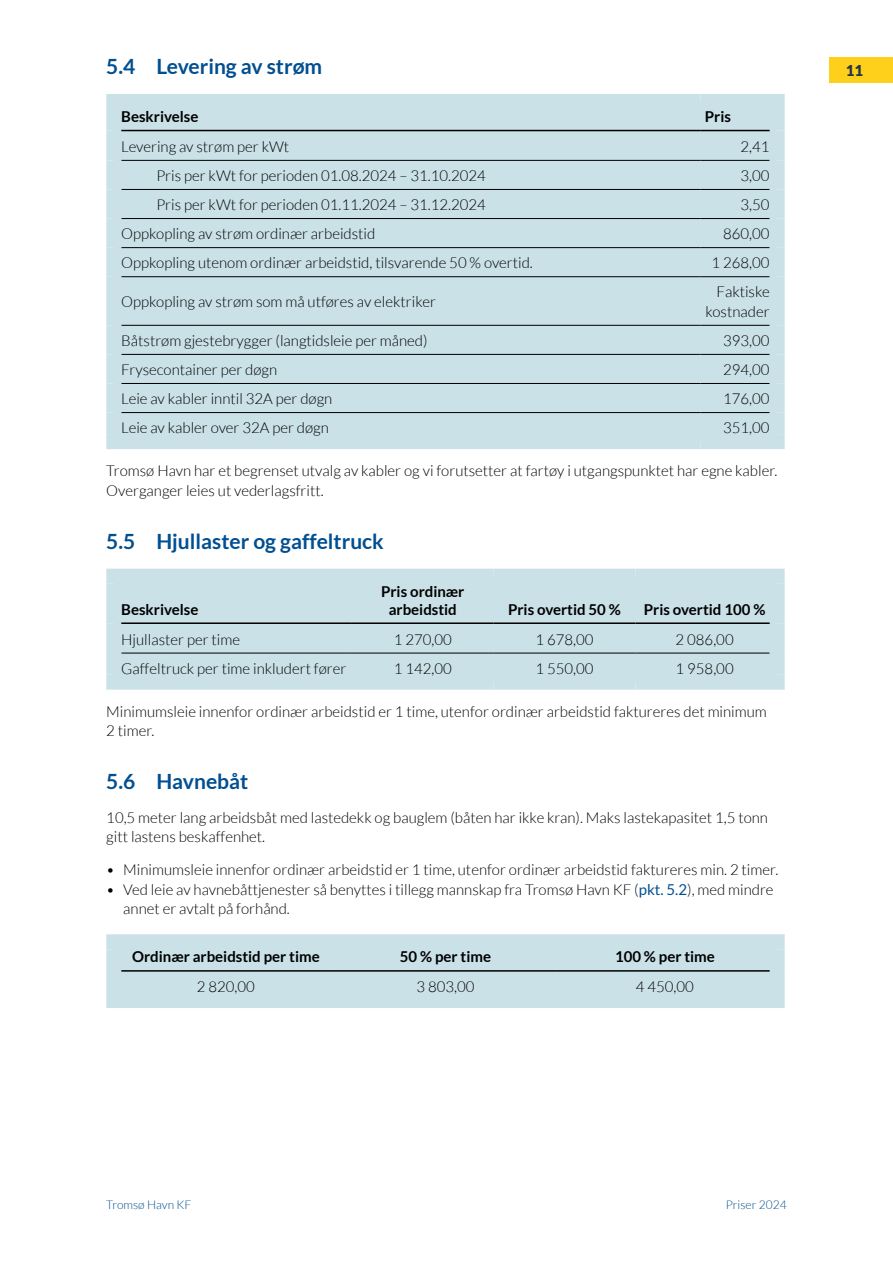
<style>
.page{position:relative;width:893px;height:1263px;background:#fff}
.page>*{position:absolute;margin:0;border:0;box-sizing:border-box;transform-origin:0 0}
.t1{font:700 21px "Lato";color:#004f91}
.t2{font:300 15px/19.5px "Lato";color:#000}
.t3{font:700 15px/18px "Lato";color:#000;text-align:center}
.t4{font:900 15px "Lato";color:#283542}
.t5{font:300 12px "Lato";color:#004f91}
.s1{font-weight:400;color:#004f91}
</style>
<div class="page">
<div style="left:829px;top:57px;width:64px;height:26px;background:#fecf1b"></div>
<div style="left:121px;top:109px;width:649px;height:325px;background:#cae1e8"></div>
<hr style="left:121px;top:160px;width:580px;height:1px;background:#000">
<hr style="left:701px;top:160px;width:69px;height:1px;background:#000">
<hr style="left:121px;top:189px;width:580px;height:1px;background:#000">
<hr style="left:701px;top:189px;width:69px;height:1px;background:#000">
<hr style="left:121px;top:218px;width:580px;height:1px;background:#000">
<hr style="left:701px;top:218px;width:69px;height:1px;background:#000">
<hr style="left:121px;top:247px;width:580px;height:1px;background:#000">
<hr style="left:701px;top:247px;width:69px;height:1px;background:#000">
<hr style="left:121px;top:276px;width:580px;height:1px;background:#000">
<hr style="left:701px;top:276px;width:69px;height:1px;background:#000">
<hr style="left:121px;top:325px;width:580px;height:1px;background:#000">
<hr style="left:701px;top:325px;width:69px;height:1px;background:#000">
<hr style="left:121px;top:354px;width:580px;height:1px;background:#000">
<hr style="left:701px;top:354px;width:69px;height:1px;background:#000">
<hr style="left:121px;top:383px;width:580px;height:1px;background:#000">
<hr style="left:701px;top:383px;width:69px;height:1px;background:#000">
<hr style="left:121px;top:412px;width:580px;height:1px;background:#000">
<hr style="left:701px;top:412px;width:69px;height:1px;background:#000">
<div style="left:106px;top:94px;width:595px;height:15px;background:#cae1e8"></div>
<div style="left:106px;top:109px;width:15px;height:22px;background:#cae1e8"></div>
<div style="left:701px;top:94px;width:84px;height:15px;background:#cae1e8"></div>
<div style="left:106px;top:131px;width:15px;height:29px;background:#cae1e8"></div>
<div style="left:106px;top:160px;width:15px;height:29px;background:#cae1e8"></div>
<div style="left:106px;top:189px;width:15px;height:30px;background:#cae1e8"></div>
<div style="left:106px;top:219px;width:15px;height:29px;background:#cae1e8"></div>
<div style="left:106px;top:248px;width:15px;height:29px;background:#cae1e8"></div>
<div style="left:106px;top:277px;width:15px;height:48px;background:#cae1e8"></div>
<div style="left:106px;top:325px;width:15px;height:29px;background:#cae1e8"></div>
<div style="left:106px;top:354px;width:15px;height:29px;background:#cae1e8"></div>
<div style="left:106px;top:383px;width:15px;height:30px;background:#cae1e8"></div>
<div style="left:106px;top:413px;width:15px;height:21px;background:#cae1e8"></div>
<div style="left:770px;top:109px;width:15px;height:22px;background:#cae1e8"></div>
<div style="left:770px;top:131px;width:15px;height:29px;background:#cae1e8"></div>
<div style="left:770px;top:160px;width:15px;height:29px;background:#cae1e8"></div>
<div style="left:770px;top:189px;width:15px;height:30px;background:#cae1e8"></div>
<div style="left:770px;top:219px;width:15px;height:29px;background:#cae1e8"></div>
<div style="left:770px;top:248px;width:15px;height:29px;background:#cae1e8"></div>
<div style="left:770px;top:277px;width:15px;height:48px;background:#cae1e8"></div>
<div style="left:770px;top:325px;width:15px;height:29px;background:#cae1e8"></div>
<div style="left:770px;top:354px;width:15px;height:29px;background:#cae1e8"></div>
<div style="left:770px;top:383px;width:15px;height:30px;background:#cae1e8"></div>
<div style="left:770px;top:413px;width:15px;height:21px;background:#cae1e8"></div>
<hr style="left:121px;top:130px;width:580px;height:1px;background:#000">
<hr style="left:701px;top:130px;width:69px;height:1px;background:#000">
<div style="left:106px;top:434px;width:595px;height:15px;background:#cae1e8"></div>
<div style="left:701px;top:434px;width:84px;height:15px;background:#cae1e8"></div>
<div style="left:121px;top:584px;width:649px;height:91px;background:#cae1e8"></div>
<hr style="left:121px;top:653px;width:231px;height:1px;background:#000">
<hr style="left:352px;top:653px;width:142px;height:1px;background:#000">
<hr style="left:494px;top:653px;width:141px;height:1px;background:#000">
<hr style="left:635px;top:653px;width:135px;height:1px;background:#000">
<div style="left:106px;top:675px;width:246px;height:15px;background:#cae1e8"></div>
<div style="left:352px;top:675px;width:142px;height:15px;background:#cae1e8"></div>
<div style="left:494px;top:675px;width:141px;height:15px;background:#cae1e8"></div>
<div style="left:635px;top:675px;width:150px;height:15px;background:#cae1e8"></div>
<div style="left:106px;top:569px;width:246px;height:15px;background:#cae1e8"></div>
<div style="left:106px;top:584px;width:15px;height:39px;background:#cae1e8"></div>
<div style="left:352px;top:569px;width:142px;height:15px;background:#cae1e8"></div>
<div style="left:494px;top:569px;width:141px;height:15px;background:#cae1e8"></div>
<div style="left:635px;top:569px;width:150px;height:15px;background:#cae1e8"></div>
<div style="left:106px;top:623px;width:15px;height:30px;background:#cae1e8"></div>
<div style="left:106px;top:653px;width:15px;height:22px;background:#cae1e8"></div>
<div style="left:770px;top:584px;width:15px;height:39px;background:#cae1e8"></div>
<div style="left:770px;top:623px;width:15px;height:30px;background:#cae1e8"></div>
<div style="left:770px;top:653px;width:15px;height:22px;background:#cae1e8"></div>
<hr style="left:121px;top:622px;width:231px;height:2px;background:#000">
<hr style="left:352px;top:622px;width:142px;height:2px;background:#000">
<hr style="left:494px;top:622px;width:141px;height:2px;background:#000">
<hr style="left:635px;top:622px;width:135px;height:2px;background:#000">
<div style="left:121px;top:949px;width:649px;height:44px;background:#cae1e8"></div>
<div style="left:106px;top:993px;width:229px;height:15px;background:#cae1e8"></div>
<div style="left:335px;top:993px;width:221px;height:15px;background:#cae1e8"></div>
<div style="left:556px;top:993px;width:229px;height:15px;background:#cae1e8"></div>
<div style="left:106px;top:934px;width:229px;height:15px;background:#cae1e8"></div>
<div style="left:106px;top:949px;width:15px;height:22px;background:#cae1e8"></div>
<div style="left:335px;top:934px;width:221px;height:15px;background:#cae1e8"></div>
<div style="left:556px;top:934px;width:229px;height:15px;background:#cae1e8"></div>
<div style="left:106px;top:971px;width:15px;height:22px;background:#cae1e8"></div>
<div style="left:770px;top:949px;width:15px;height:22px;background:#cae1e8"></div>
<div style="left:770px;top:971px;width:15px;height:22px;background:#cae1e8"></div>
<hr style="left:121px;top:970px;width:214px;height:2px;background:#000">
<hr style="left:335px;top:970px;width:221px;height:2px;background:#000">
<hr style="left:556px;top:970px;width:214px;height:2px;background:#000">
<h1 class="t1" style="left:106px;top:54px;width:217px">5.4 Levering av strøm</h1>
<p class="t3" style="left:121px;top:107px;width:79px">Beskrivelse</p>
<p class="t3" style="left:705px;top:107px;width:28px">Pris</p>
<p class="t2" style="left:121px;top:137px;width:169px">Levering av strøm per kWt</p>
<p class="t2" style="left:741px;top:137px;width:31px">2,41</p>
<p class="t2" style="left:156px;top:166px;width:331px">Pris per kWt for perioden 01.08.2024 – 31.10.2024</p>
<p class="t2" style="left:741px;top:166px;width:31px">3,00</p>
<p class="t2" style="left:156px;top:195px;width:331px">Pris per kWt for perioden 01.11.2024 – 31.12.2024</p>
<p class="t2" style="left:741px;top:195px;width:31px">3,50</p>
<p class="t2" style="left:121px;top:224px;width:255px">Oppkopling av strøm ordinær arbeidstid</p>
<p class="t2" style="left:723px;top:224px;width:48px">860,00</p>
<p class="t2" style="left:121px;top:253px;width:413px">Oppkopling utenom ordinær arbeidstid, tilsvarende 50 % overtid.</p>
<p class="t2" style="left:712px;top:253px;width:60px">1 268,00</p>
<p class="t2" style="left:121px;top:292px;width:316px">Oppkopling av strøm som må utføres av elektriker</p>
<p class="t2" style="left:706px;top:282px;width:66px;text-align:right">Faktiske kostnader</p>
<p class="t2" style="left:121px;top:331px;width:308px">Båtstrøm gjestebrygger (langtidsleie per måned)</p>
<p class="t2" style="left:723px;top:331px;width:48px">393,00</p>
<p class="t2" style="left:121px;top:360px;width:157px">Frysecontainer per døgn</p>
<p class="t2" style="left:723px;top:360px;width:48px">294,00</p>
<p class="t2" style="left:121px;top:389px;width:213px">Leie av kabler inntil 32A per døgn</p>
<p class="t2" style="left:723px;top:389px;width:48px">176,00</p>
<p class="t2" style="left:121px;top:418px;width:209px">Leie av kabler over 32A per døgn</p>
<p class="t2" style="left:723px;top:418px;width:48px">351,00</p>
<p class="t2" style="left:106px;top:461px;width:673px">Tromsø Havn har et begrenset utvalg av kabler og vi forutsetter at fartøy i utgangspunktet har egne kabler.<br>Overganger leies ut vederlagsfritt.</p>
<h1 class="t1" style="left:106px;top:529px;width:279px">5.5 Hjullaster og gaffeltruck</h1>
<p class="t3" style="left:121px;top:600px;width:79px">Beskrivelse</p>
<p class="t3" style="left:381px;top:582px;width:85px">Pris ordinær arbeidstid</p>
<p class="t3" style="left:508px;top:600px;width:114px">Pris overtid 50 %</p>
<p class="t3" style="left:644px;top:600px;width:123px">Pris overtid 100 %</p>
<p class="t2" style="left:121px;top:629px;width:120px">Hjullaster per time</p>
<p class="t2" style="left:394px;top:629px;width:60px">1 270,00</p>
<p class="t2" style="left:535px;top:629px;width:60px">1 678,00</p>
<p class="t2" style="left:676px;top:629px;width:60px">2 086,00</p>
<p class="t2" style="left:121px;top:659px;width:227px">Gaffeltruck per time inkludert fører</p>
<p class="t2" style="left:394px;top:659px;width:60px">1 142,00</p>
<p class="t2" style="left:535px;top:659px;width:60px">1 550,00</p>
<p class="t2" style="left:676px;top:659px;width:60px">1 958,00</p>
<p class="t2" style="left:106px;top:702px;width:662px">Minimumsleie innenfor ordinær arbeidstid er 1 time, utenfor ordinær arbeidstid faktureres det minimum<br>2 timer.</p>
<h1 class="t1" style="left:106px;top:770px;width:143px">5.6 Havnebåt</h1>
<p class="t2" style="left:106px;top:807px;width:663px">10,5 meter lang arbeidsbåt med lastedekk og bauglem (båten har ikke kran). Maks lastekapasitet 1,5 tonn gitt lastens beskaffenhet.</p>
<p class="t2" style="left:106px;top:860px;width:673px">• Minimumsleie innenfor ordinær arbeidstid er 1 time, utenfor ordinær arbeidstid faktureres min. 2 timer.</p>
<p class="t2" style="left:123px;top:880px;width:652px;text-indent:-17px">• Ved leie av havnebåttjenester så benyttes i tillegg mannskap fra Tromsø Havn KF (<span class="s1">pkt. 5.2</span>), med mindre annet er avtalt på forhånd.</p>
<p class="t3" style="left:132px;top:948px;width:189px">Ordinær arbeidstid per time</p>
<p class="t3" style="left:400px;top:948px;width:93px">50 % per time</p>
<p class="t3" style="left:615px;top:948px;width:101px">100 % per time</p>
<p class="t2" style="left:197px;top:977px;width:60px">2 820,00</p>
<p class="t2" style="left:416px;top:977px;width:60px">3 803,00</p>
<p class="t2" style="left:636px;top:977px;width:60px">4 450,00</p>
<p class="t4" style="left:846px;top:62px;width:19px">11</p>
<p class="t5" style="left:106px;top:1198px;width:87px">Tromsø Havn KF</p>
<p class="t5" style="left:726px;top:1198px;width:62px">Priser 2024</p>
</div>
